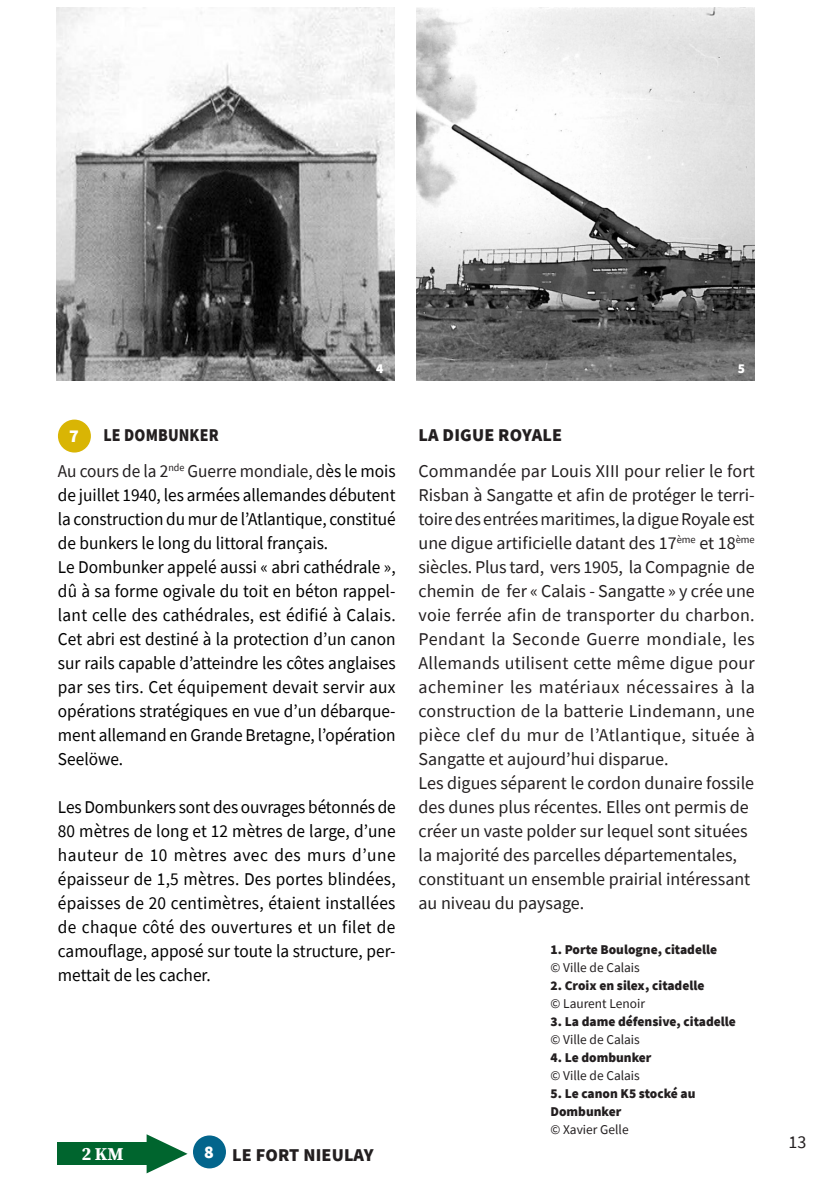
<style>
.page{position:relative;width:840px;height:1191px;background:#fff}
.page>*{position:absolute;margin:0;border:0;box-sizing:border-box;transform-origin:0 0}
.t1{font:18px/24px "Source Sans Pro";color:#000;scale:.96 1}
.t2{font:18px/24px "Source Sans Pro";color:#231f20}
.t3{font:18px/36px "Source Sans Pro";color:#231f20;scale:.96 1}
.t4{font:900 18px "Source Sans Pro";letter-spacing:.01em;color:#231f20}
.t5{font:18px "Source Serif Variable";color:#fff}
.t6{font:900 18px "Source Sans Pro";color:#fff}
.t7{font:900 13.4px/18px "Source Sans Pro";color:#231f20}
.t8{font:13.4px "Source Sans Pro";color:#231f20}
.t9{font:900 13.4px "Source Sans Pro";color:#fff}
.s1{font-weight:900}
.s2{color:#000}
</style>
<div class="page">
<div style="left:57px;top:1142px;width:89px;height:22px;background:#00652e"></div>
<svg style="left:146px;top:1134px;width:41px;height:39px"></svg>
<img style="left:416px;top:8px;width:338px;height:373px">
<img style="left:57px;top:7px;width:337px;height:374px">
<div style="left:58px;top:419px;width:33px;height:33px;background:#d9b504;border-radius:50%"></div>
<div style="left:193px;top:1135px;width:33px;height:33px;background:#03658c;border-radius:50%"></div>
<p class="t9" style="left:376px;top:361px;width:9px">4</p>
<p class="t3" style="left:58px;top:417px;width:353px;text-indent:45px"><span class="s1">LE DOMBUNKER<br></span>Au cours de la 2<sup>nde</sup> Guerre mondiale, d<span class="s2">ès le mois</span></p>
<p class="t1" style="left:58px;top:483px;width:353px">de juillet 1940, les armées allemandes débutent la construction du mur de l’Atlantique, constitué de bunkers le long du littoral français.<br>Le Dombunker appelé aussi « abri cathédrale », dû à sa forme ogivale du toit en béton rappel&shy;lant celle des cathédrales, est édifié à Calais.<br>Cet abri est destiné à la protection d’un canon sur rails capable d’atteindre les côtes anglaises par ses tirs. Cet équipement devait servir aux opérations stratégiques en vue d’un débarque&shy;ment allemand en Grande Bretagne, l’opération Seelöwe.</p>
<p class="t1" style="left:58px;top:795px;width:353px;text-align:justify">Les Dombunkers sont des ouvrages bétonnés de 80 mètres de long et 12 mètres de large, d’une hauteur de 10 mètres avec des murs d’une épaisseur de 1,5 mètres. Des portes blindées, épaisses de 20 centimètres, étaient installées de chaque côté des ouvertures et un filet de camouflage, apposé sur toute la structure, per&shy;mettait de les cacher.</p>
<p class="t6" style="left:69px;top:425px;width:11px">7</p>
<p class="t6" style="left:204px;top:1141px;width:11px">8</p>
<p class="t5" style="left:82px;top:1143px;width:43px">2 KM</p>
<p class="t4" style="left:232px;top:1144px;width:143px">LE FORT NIEULAY</p>
<p class="t9" style="left:737px;top:361px;width:9px">5</p>
<p class="t4" style="left:418px;top:424px;width:145px">LA DIGUE ROYALE</p>
<p class="t2" style="left:418px;top:459px;width:338px">Commandée par Louis XIII pour relier le fort Risban à Sangatte et afin de protéger le terri&shy;toire des entrées maritimes, la digue Royale est une digue artificielle datant des 17<sup>ème</sup> et 18<sup>ème </sup>siècles. Plus tard, vers 1905, la Compagnie de chemin de fer « Calais - Sangatte » y crée une voie ferrée afin de transporter du charbon.<br>Pendant la Seconde Guerre mondiale, les Allemands utilisent cette même digue pour acheminer les matériaux nécessaires à la construction de la batterie Lindemann, une pièce clef du mur de l’Atlantique, située à Sangatte et aujourd’hui disparue.<br>Les digues séparent le cordon dunaire fossile des dunes plus récentes. Elles ont permis de créer un vaste polder sur lequel sont situées la majorité des parcelles départementales, constituant un ensemble prairial intéressant au niveau du paysage.</p>
<p class="t7" style="left:550px;top:940px;width:168px">1. Porte Boulogne, citadelle</p>
<p class="t8" style="left:550px;top:961px;width:91px">© Ville de Calais</p>
<p class="t7" style="left:550px;top:976px;width:155px">2. Croix en silex, citadelle</p>
<p class="t8" style="left:550px;top:997px;width:96px">© Laurent Lenoir</p>
<p class="t7" style="left:550px;top:1012px;width:187px">3. La dame défensive, citadelle</p>
<p class="t8" style="left:550px;top:1033px;width:91px">© Ville de Calais</p>
<p class="t7" style="left:550px;top:1048px;width:102px">4. Le dombunker</p>
<p class="t8" style="left:550px;top:1069px;width:91px">© Ville de Calais</p>
<p class="t7" style="left:550px;top:1084px;width:146px">5. Le canon K5 stocké au<br>Dombunker</p>
<p class="t8" style="left:550px;top:1121px;width:80px">© Xavier Gelle</p>
<p class="t2" style="left:787px;top:1130px;width:20px">13</p>
</div>
